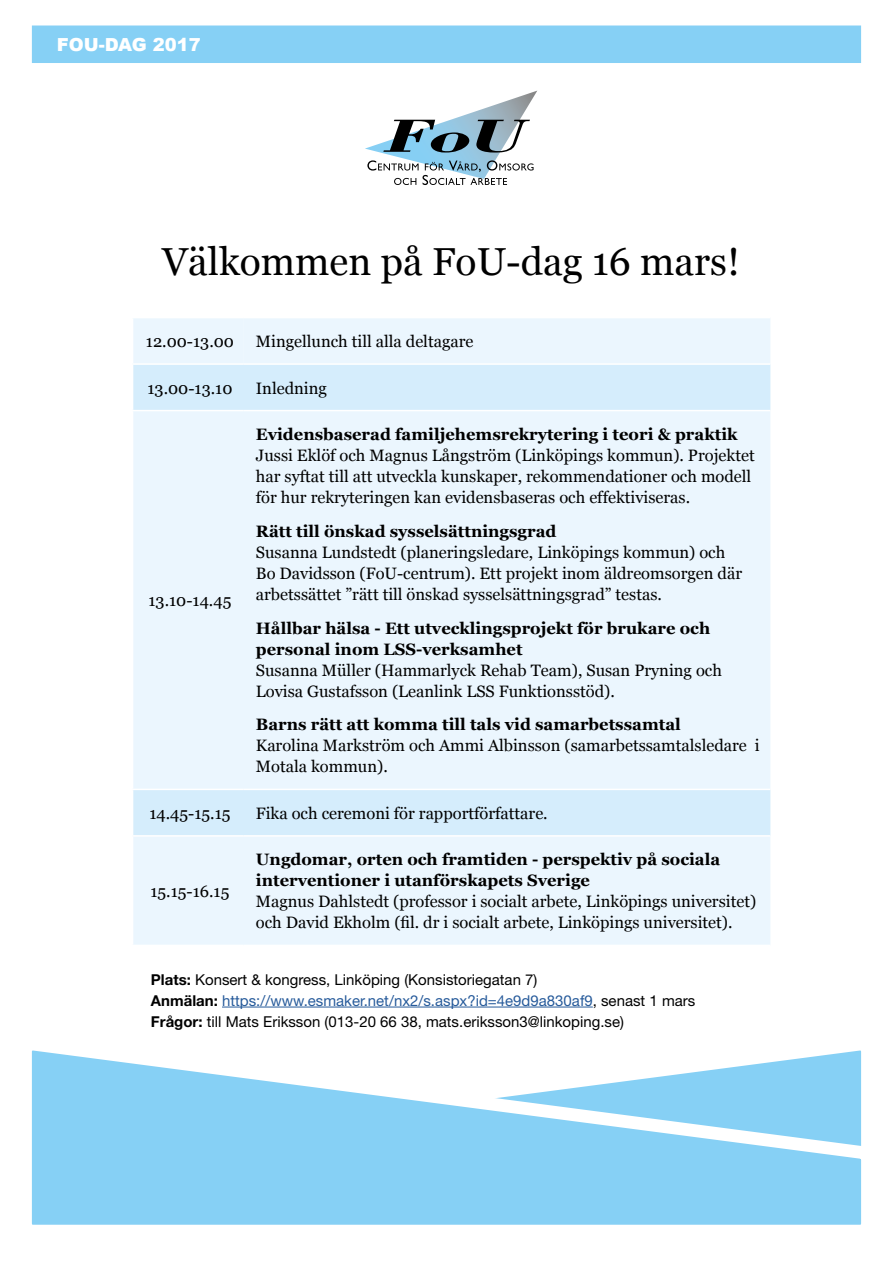
<style>
.page{position:relative;width:893px;height:1263px;background:#fff}
.page>*{position:absolute;margin:0;border:0;box-sizing:border-box;transform-origin:0 0}
.t1{font:39px "Georgia";color:#000}
.t2{font:900 18px "Arial";color:#fff}
.t3{font:16.5px/21px "Georgia";color:#000}
.t4{font:700 16.5px/21px "Georgia";color:#000}
.t5{font:15px/21px "Helvetica Neue LT Std";color:#000}
.s1{font-weight:700}
.s2{color:#275b9b}
</style>
<div class="page">
<div style="left:32px;top:26px;width:829px;height:37px;background:#86d0f5"></div>
<svg style="left:31px;top:1050px;width:831px;height:175px"></svg>
<svg style="left:365px;top:91px;width:172px;height:94px"></svg>
<div style="left:133px;top:318px;width:637px;height:627px;background:#ebf6fe"></div>
<svg style="left:133px;top:365px;width:637px;height:470px;background:#e6f4fd"></svg>
<hr style="left:132px;top:363px;width:111px;height:2px;background:#fff">
<hr style="left:243px;top:363px;width:527px;height:2px;background:#fff">
<hr style="left:132px;top:410px;width:111px;height:1px;background:#fff">
<hr style="left:243px;top:410px;width:527px;height:1px;background:#fff">
<hr style="left:132px;top:789px;width:111px;height:1px;background:#fff">
<hr style="left:243px;top:789px;width:527px;height:1px;background:#fff">
<hr style="left:132px;top:835px;width:111px;height:2px;background:#fff">
<hr style="left:243px;top:835px;width:527px;height:2px;background:#fff">
<hr style="left:222px;top:1007px;width:371px;height:1px;background:#275b9b">
<p class="t2" style="left:57px;top:31px;width:145px">FOU-DAG 2017</p>
<h1 class="t1" style="left:162px;top:238px;width:579px">Välkommen på FoU-dag 16 mars!</h1>
<p class="t3" style="left:146px;top:331px;width:90px">12.00-13.00</p>
<p class="t3" style="left:256px;top:331px;width:219px">Mingellunch till alla deltagare</p>
<p class="t3" style="left:147px;top:378px;width:86px">13.00-13.10</p>
<p class="t3" style="left:256px;top:378px;width:73px">Inledning</p>
<p class="t3" style="left:148px;top:590px;width:84px">13.10-14.45</p>
<p class="t4" style="left:256px;top:424px;width:483px">Evidensbaserad familjehemsrekrytering i teori &amp; praktik</p>
<p class="t3" style="left:256px;top:445px;width:500px">Jussi Eklöf och Magnus Långström (Linköpings kommun). Projektet har syftat till att utveckla kunskaper, rekommendationer och modell för hur rekryteringen kan evidensbaseras och effektiviseras.</p>
<p class="t4" style="left:256px;top:521px;width:302px">Rätt till önskad sysselsättningsgrad</p>
<p class="t3" style="left:256px;top:542px;width:488px">Susanna Lundstedt (planeringsledare, Linköpings kommun) och<br>Bo Davidsson (FoU-centrum). Ett projekt inom äldreomsorgen där arbetssättet ”rätt till önskad sysselsättningsgrad” testas.</p>
<p class="t4" style="left:256px;top:617px;width:456px">Hållbar hälsa - Ett utvecklingsprojekt för brukare och personal inom LSS-verksamhet</p>
<p class="t3" style="left:256px;top:660px;width:468px">Susanna Müller (Hammarlyck Rehab Team), Susan Pryning och<br>Lovisa Gustafsson (Leanlink LSS Funktionsstöd).</p>
<p class="t4" style="left:256px;top:714px;width:426px">Barns rätt att komma till tals vid samarbetssamtal</p>
<p class="t3" style="left:256px;top:736px;width:505px">Karolina Markström och Ammi Albinsson (samarbetssamtalsledare i<br>Motala kommun).</p>
<p class="t3" style="left:149px;top:803px;width:83px">14.45-15.15</p>
<p class="t3" style="left:256px;top:803px;width:293px">Fika och ceremoni för rapportförfattare.</p>
<p class="t3" style="left:150px;top:881px;width:80px">15.15-16.15</p>
<p class="t4" style="left:256px;top:849px;width:466px">Ungdomar, orten och framtiden - perspektiv på sociala interventioner i utanförskapets Sverige</p>
<p class="t3" style="left:256px;top:892px;width:502px">Magnus Dahlstedt (professor i socialt arbete, Linköpings universitet) och David Ekholm (fil. dr i socialt arbete, Linköpings universitet).</p>
<p class="t5" style="left:151px;top:968px;width:546px"><span class="s1">Plats:</span> Konsert &amp; kongress, Linköping (Konsistoriegatan 7)<br><span class="s1">Anmälan:</span> <span class="s2">https://www.esmaker.net/nx2/s.aspx?id=4e9d9a830af9</span>, senast 1 mars<br><span class="s1">Frågor:</span> till Mats Eriksson (013-20 66 38, mats.eriksson3@linkoping.se)</p>
</div>
